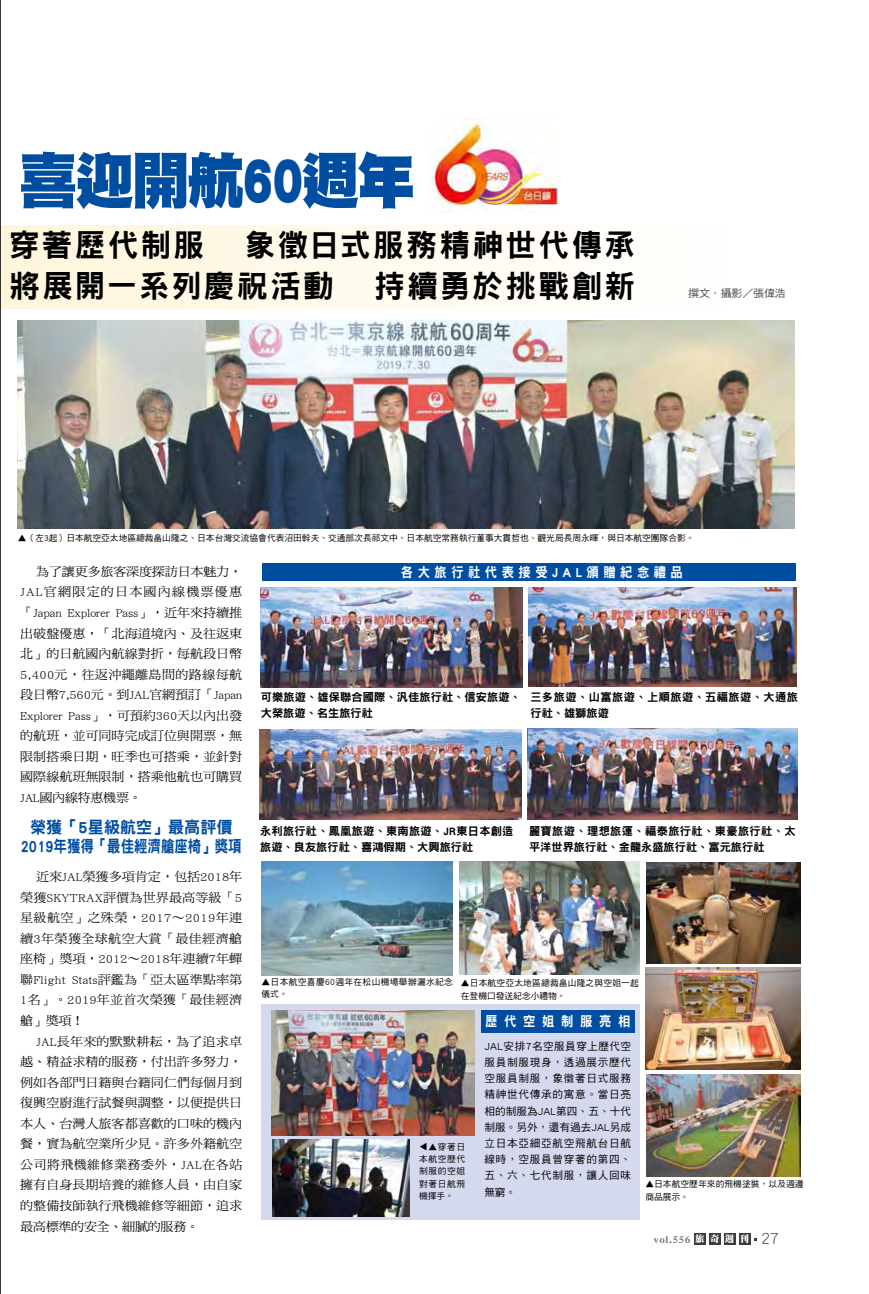
<style>
.page{position:relative;width:869px;height:1294px;background:#fff}
.page>*{position:absolute;margin:0;border:0;box-sizing:border-box;transform-origin:0 0}
.t1{font:61px "DF Hei Std W12";letter-spacing:-.04em;color:#004ea2;scale:.95 1}
.t2{font:31.12px/40.9px "DF Hei Std W1";letter-spacing:.075em;color:#000}
.t3{font:16.62px/19.5px "DF Hei Std W9";color:#004ea2;text-align:center}
.t4{font:13.75px "DF Hei Std W9";letter-spacing:.36em;color:#fff;scale:.9 1}
.t5{font:13.75px "DF Hei Std W9";letter-spacing:.54em;color:#fff;scale:.9 1}
.t6{font:12.38px/20.5px "DF Ming Std W5";color:#000;text-align:justify;scale:1.05 1}
.t7{font:12.38px "DF Ming Std W5";letter-spacing:.025em;color:#000;scale:1.05 1}
.t8{font:12.38px "DF Ming Std W5";letter-spacing:-.025em;color:#000;scale:1.05 1}
.t9{font:11.25px/16.1px "DF Hei Std W9";letter-spacing:.01em;color:#000}
.t10{font:11.25px/16.1px "DF Hei Std W9";letter-spacing:.04em;color:#000}
.t11{font:10.62px/16.1px "DF Hei Std W5";letter-spacing:.07em;color:#000;text-align:justify}
.t12{font:10.62px "DF Hei Std W5";letter-spacing:-.025em;color:#4c4948;scale:1.05 1}
.t13{font:9.38px "DF Ya Song GB5 Std W9";letter-spacing:.1em;color:#727171}
.t14{font:8.75px/12.5px "DF Hei Std W5";color:#000;text-align:justify}
.t15{font:8.75px/12.5px "DF Hei Std W5";letter-spacing:.02em;color:#000}
.t16{font:8.75px/12.5px "DF Hei Std W5";letter-spacing:.04em;color:#000}
.s1{font-size:62.25px}
.s2{font-family:"DF Ming Std W12";color:#fff}
.s3{font-family:"DF Hei Std W3";font-size:16.62px;color:#3e3a39}
</style>
<div class="page">
<img style="left:1px;top:118px;width:800px;height:1127px">
<svg style="left:0;top:0;width:1px;height:1294px"></svg>
<p class="t1" style="left:21px;top:147px;width:418px">喜迎開航<span class="s1">60</span>週年</p>
<p class="t2" style="left:11px;top:224px;width:196px">穿著歷代制服</p>
<p class="t2" style="left:11px;top:224px;width:626px;text-indent:235px">象徵日式服務精神世代傳承將展開一系列慶祝活動</p>
<p class="t2" style="left:376px;top:265px;width:262px">持續勇於挑戰創新</p>
<p class="t12" style="left:687px;top:288px;width:95px">撰文．攝影／張偉浩</p>
<p class="t14" style="left:18px;top:531px;width:678px">▲（左3起）日本航空亞太地區總裁畠山隆之、日本台灣交流協會代表沼田幹夫、交通部次長祁文中、日本航空常務執行董事大貫哲也、觀光局長周永暉，與日本航空團隊合影。</p>
<p class="t6" style="left:20px;top:561px;width:213px;text-indent:16px">為了讓更多旅客深度探訪日本魅力，JAL官網限定的日本國內線機票優惠「Japan Explorer Pass」，近年來持續推出破盤優惠，「北海道境內、及往返東北」的日航國內航線對折，每航段日幣5,400元，往返沖繩離島間的路線每航段日幣7,560元。到JAL官網預訂「Japan Explorer Pass」，可預約360天以內出發的航班，並可同時完成訂位與開票，無限制搭乘日期，旺季也可搭乘，並針對國際線航班無限制，搭乘他航也可購買JAL國內線特惠機票。</p>
<p class="t3" style="left:21px;top:816px;width:222px">榮獲「5星級航空」最高評價<br>2019年獲得「最佳經濟艙座椅」獎項</p>
<p class="t6" style="left:36px;top:866px;width:198px">近來JAL榮獲多項肯定，包括2018年</p>
<p class="t6" style="left:20px;top:886px;width:213px">榮獲SKYTRAX評價為世界最高等級「5</p>
<p class="t7" style="left:20px;top:911px;width:213px">星級航空」之殊榮，2017～2019年連</p>
<p class="t7" style="left:20px;top:931px;width:213px">續3年榮獲全球航空大賞「最佳經濟艙</p>
<p class="t6" style="left:20px;top:948px;width:213px">座椅」獎項，2012～2018年連續7年蟬</p>
<p class="t6" style="left:20px;top:968px;width:213px">聯Flight Stats評鑑為「亞太區準點率第</p>
<p class="t6" style="left:20px;top:989px;width:213px">1名」。2019年並首次榮獲「最佳經濟</p>
<p class="t6" style="left:20px;top:1010px;width:63px">艙」獎項！</p>
<p class="t6" style="left:36px;top:1030px;width:198px">JAL長年來的默默耕耘，為了追求卓</p>
<p class="t6" style="left:20px;top:1051px;width:213px">越、精益求精的服務，付出許多努力，</p>
<p class="t6" style="left:20px;top:1071px;width:213px">例如各部門日籍與台籍同仁們每個月到</p>
<p class="t6" style="left:20px;top:1092px;width:213px">復興空廚進行試餐與調整，以便提供日</p>
<p class="t6" style="left:20px;top:1112px;width:213px">本人、台灣人旅客都喜歡的口味的機內</p>
<p class="t6" style="left:20px;top:1133px;width:213px">餐，實為航空業所少見。許多外籍航空</p>
<p class="t7" style="left:20px;top:1157px;width:213px">公司將飛機維修業務委外，JAL在各站</p>
<p class="t6" style="left:20px;top:1174px;width:213px">擁有自身長期培養的維修人員，由自家</p>
<p class="t6" style="left:20px;top:1194px;width:213px">的整備技師執行飛機維修等細節，追求</p>
<p class="t8" style="left:20px;top:1219px;width:172px">最高標準的安全、細膩的服務。</p>
<p class="t4" style="left:401px;top:564px;width:315px">各大旅行社代表接受JAL頒贈紀念禮品</p>
<p class="t9" style="left:261px;top:688px;width:262px">可樂旅遊、雄保聯合國際、汎佳旅行社、信安旅遊、大榮旅遊、名生旅行社</p>
<p class="t10" style="left:530px;top:688px;width:269px">三多旅遊、山富旅遊、上順旅遊、五福旅遊、大通旅行社、雄獅旅遊</p>
<p class="t9" style="left:260px;top:822px;width:255px">永利旅行社、鳳凰旅遊、東南旅遊、JR東日本創造旅遊、良友旅行社、喜鴻假期、大興旅行社</p>
<p class="t9" style="left:528px;top:822px;width:268px">麗寶旅遊、理想旅運、福泰旅行社、東豪旅行社、太平洋世界旅行社、金龍永盛旅行社、富元旅行社</p>
<p class="t16" style="left:261px;top:975px;width:193px">▲日本航空喜慶60週年在松山機場舉辦灑水紀念儀式。</p>
<p class="t15" style="left:460px;top:976px;width:179px">▲日本航空亞太地區總裁畠山隆之與空姐一起在登機口發送紀念小禮物。</p>
<p class="t5" style="left:485px;top:1013px;width:163px">歷代空姐制服亮相</p>
<p class="t11" style="left:484px;top:1037px;width:148px">JAL安排7名空服員穿上歷代空服員制服現身，透過展示歷代空服員制服，象徵著日式服務精神世代傳承的寓意。當日亮相的制服為JAL第四、五、十代制服。另外，還有過去JAL另成立日本亞細亞航空飛航台日航線時，空服員曾穿著的第四、五、六、七代制服，讓人回味無窮。</p>
<p class="t14" style="left:419px;top:1139px;width:48px;text-indent:9px">▲穿著日本航空歷代制服的空姐對著日航飛機揮手。</p>
<p class="t14" style="left:417px;top:1150px;width:10px;rotate:-90deg">▲</p>
<p class="t14" style="left:645px;top:1177px;width:160px">▲日本航空歷年來的飛機塗裝，以及週邊商品展示。</p>
<p class="t13" style="left:653px;top:1234px;width:126px">vol.556 <span class="s2">旅奇週刊</span> <span class="s3">27</span></p>
</div>
